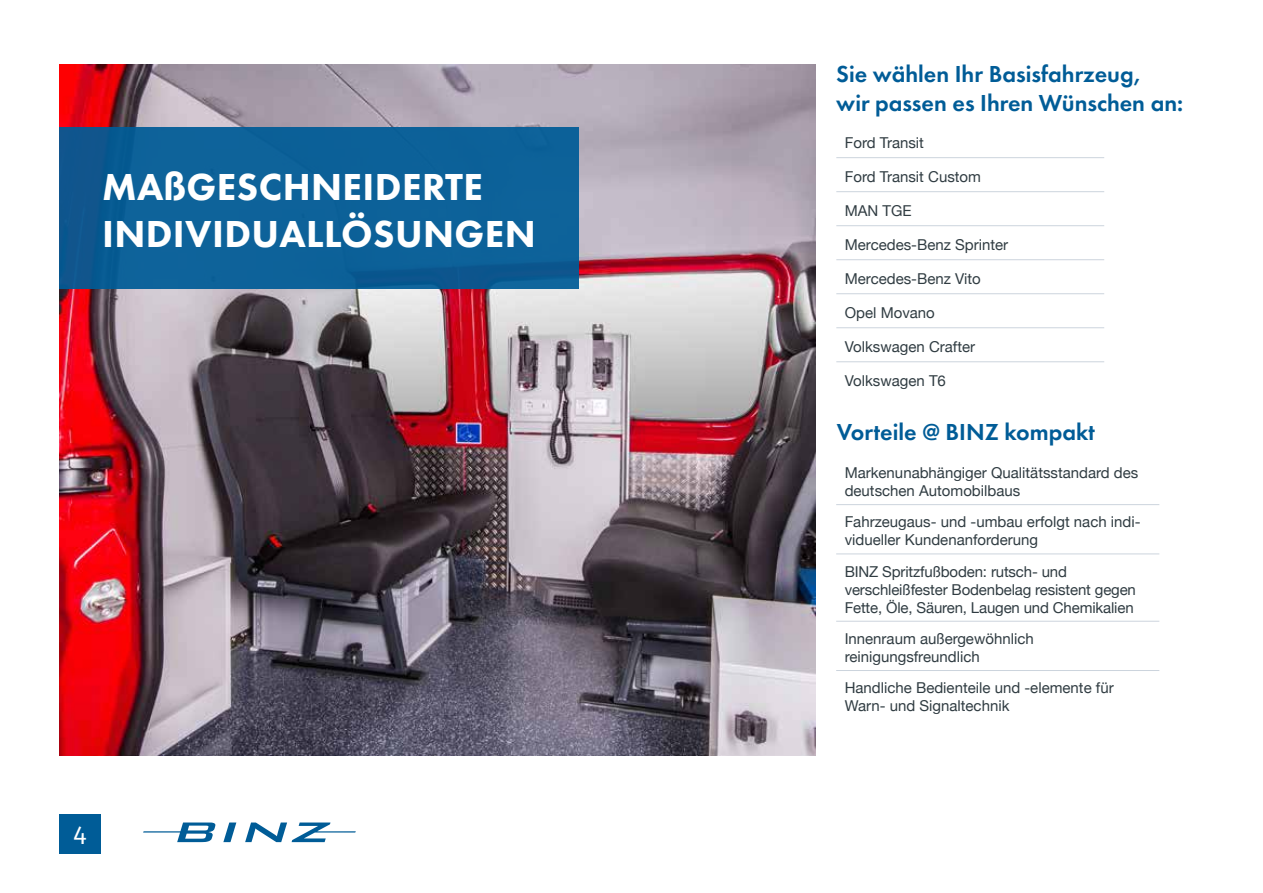
<style>
.page{position:relative;width:1263px;height:893px;background:#fff}
.page>*{position:absolute;margin:0;border:0;box-sizing:border-box;transform-origin:0 0}
.t1{font:800 39px/46.8px "Futura PT";letter-spacing:.01em;color:#fff}
.t2{font:25.95px "Fira Sans";color:#fff}
.t3{font:600 24px/28.8px "Futura PT";color:#005c97}
.t4{font:15px/18px "Helvetica Neue";color:#303c42}
</style>
<div class="page">
<img style="left:60px;top:64px;width:755px;height:691px">
<svg style="left:836px;top:553px;width:323px;height:68px"></svg>
<hr style="left:836px;top:504px;width:323px;height:1px;background:#ccd4dd">
<hr style="left:836px;top:554px;width:323px;height:1px;background:#ccd4dd">
<hr style="left:836px;top:621px;width:323px;height:1px;background:#ccd4dd">
<hr style="left:836px;top:670px;width:323px;height:1px;background:#ccd4dd">
<div style="left:60px;top:128px;width:519px;height:161px;background:linear-gradient(to right,#0d5e95,#0c629a)"></div>
<svg style="left:837px;top:226px;width:267px;height:137px"></svg>
<hr style="left:836px;top:157px;width:268px;height:1px;background:#ccd4dd">
<hr style="left:836px;top:191px;width:268px;height:1px;background:#ccd4dd">
<hr style="left:836px;top:225px;width:268px;height:1px;background:#ccd4dd">
<hr style="left:836px;top:259px;width:268px;height:1px;background:#ccd4dd">
<hr style="left:836px;top:293px;width:268px;height:1px;background:#ccd4dd">
<hr style="left:836px;top:327px;width:268px;height:1px;background:#ccd4dd">
<hr style="left:836px;top:361px;width:268px;height:1px;background:#ccd4dd">
<div style="left:60px;top:814px;width:41px;height:40px;background:#005c97"></div>
<svg style="left:143px;top:822px;width:72px;height:20px"></svg>
<svg style="left:245px;top:822px;width:111px;height:20px"></svg>
<svg style="left:223px;top:822px;width:13px;height:20px"></svg>
<h1 class="t1" style="left:102px;top:163px;width:435px">MASGESCHNEIDERTE<br>INDIVIDUALLÖSUNGEN</h1>
<h2 class="t2" style="left:73px;top:817px;width:15px">4</h2>
<h3 class="t3" style="left:836px;top:59px;width:348px">Sie wählen Ihr Basisfahrzeug,<br>wir passen es Ihren Wünschen an:</h3>
<p class="t4" style="left:845px;top:134px;width:81px">Ford Transit</p>
<p class="t4" style="left:845px;top:168px;width:138px">Ford Transit Custom</p>
<p class="t4" style="left:845px;top:202px;width:68px">MAN TGE</p>
<p class="t4" style="left:845px;top:236px;width:165px">Mercedes-Benz Sprinter</p>
<p class="t4" style="left:845px;top:270px;width:137px">Mercedes-Benz Vito</p>
<p class="t4" style="left:845px;top:304px;width:92px">Opel Movano</p>
<p class="t4" style="left:845px;top:338px;width:132px">Volkswagen Crafter</p>
<p class="t4" style="left:845px;top:372px;width:103px">Volkswagen T6</p>
<h3 class="t3" style="left:837px;top:417px;width:260px">Vorteile @ BINZ kompakt</h3>
<p class="t4" style="left:845px;top:465px;width:295px">Markenunabhängiger Qualitätsstandard des deutschen Automobilbaus</p>
<p class="t4" style="left:845px;top:514px;width:297px">Fahrzeugaus- und -umbau erfolgt nach indi&shy;vidueller Kundenanforderung</p>
<p class="t4" style="left:845px;top:563px;width:293px">BINZ Spritzfußboden: rutsch- und verschleißfester Bodenbelag resistent gegen<br>Fette, Öle, Säuren, Laugen und Chemikalien</p>
<p class="t4" style="left:845px;top:630px;width:191px">Innenraum außergewöhnlich reinigungsfreundlich</p>
<p class="t4" style="left:845px;top:680px;width:270px">Handliche Bedienteile und -elemente für<br>Warn- und Signaltechnik</p>
</div>
